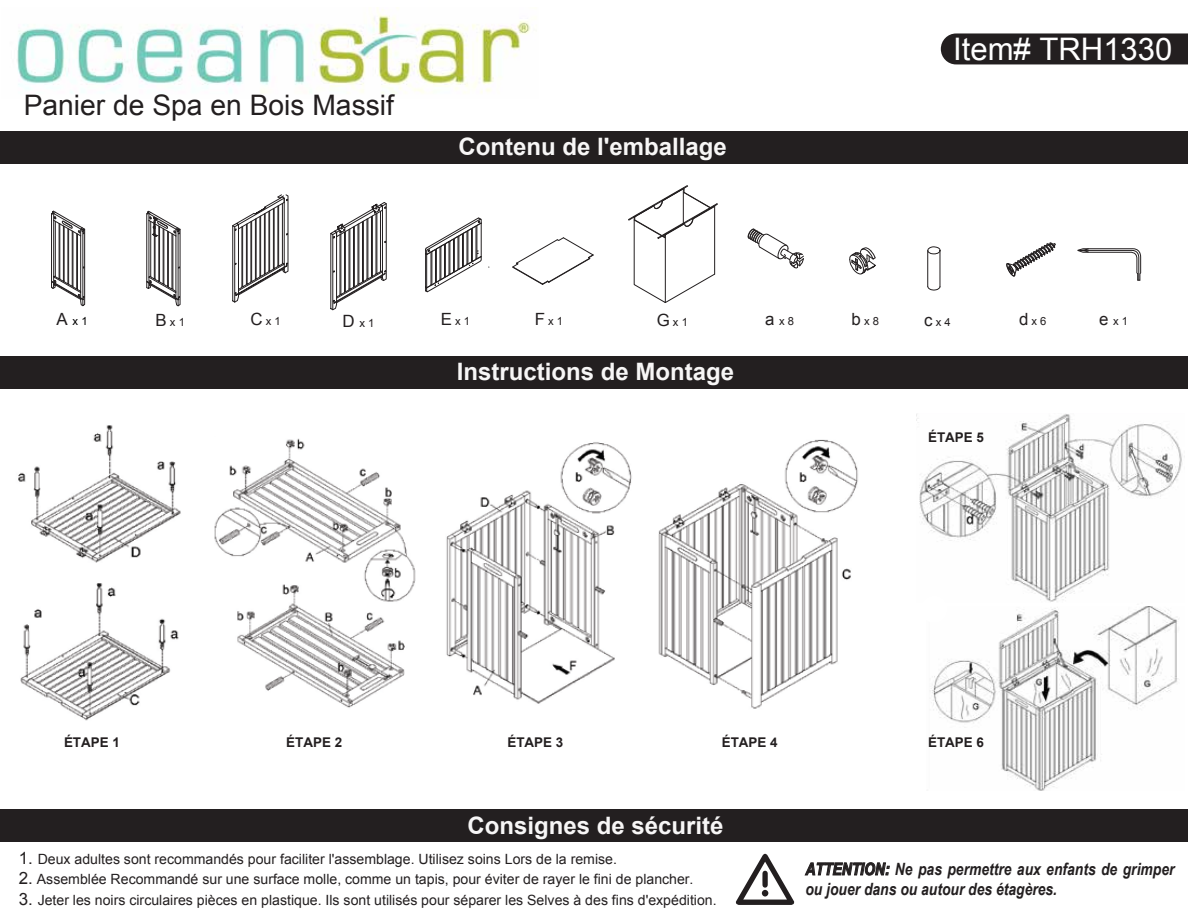
<style>
.page{position:relative;width:1188px;height:918px;background:#fff}
.page>*{position:absolute;margin:0;border:0;box-sizing:border-box;transform-origin:0 0}
.t1{font:31.05px "Arial";color:#fff}
.t2{font:28.2px "Arial";color:#231f20}
.t3{font:700 24px "Arial";color:#f7f6f6}
.t4{font:italic 700 16.95px/20.4px "Arial Narrow";color:#231f20}
.t5{font:14.1px "Arial";color:#231f20}
.t6{font:700 13.35px "Arial";color:#231f20}
.t7{font:11.25px "Arial";color:#231f20}
.t8{font:11.25px "Arial";color:#000100}
.s1{font-size:16.8px;color:#231f20}
.s2{font-size:16.8px}
.s3{font-size:16.95px}
</style>
<div class="page">
<img style="left:932px;top:607px;width:247px;height:184px">
<img style="left:17px;top:8px;width:514px;height:86px">
<div style="left:0;top:131px;width:1188px;height:33px;background:#231f20"></div>
<div style="left:0;top:356px;width:1188px;height:33px;background:#231f20"></div>
<div style="left:0;top:810px;width:1188px;height:32px;background:#231f20"></div>
<svg style="left:805px;top:862px;width:85px;height:14px"></svg>
<svg style="left:736px;top:853px;width:58px;height:52px"></svg>
<div style="left:762px;top:890px;width:6px;height:7px;background:#231f20;border-radius:50%"></div>
<div style="left:941px;top:33px;width:247px;height:31px;background:#231f20"></div>
<img style="left:446px;top:442px;width:186px;height:262px">
<img style="left:658px;top:439px;width:200px;height:270px">
<img style="left:18px;top:425px;width:163px;height:296px">
<img style="left:214px;top:438px;width:202px;height:270px">
<img style="left:917px;top:414px;width:265px;height:188px">
<div style="left:647px;top:431px;width:26px;height:27px;background:#fff;border-radius:13px"></div>
<div style="left:921px;top:596px;width:26px;height:27px;background:#fff;border-radius:13px"></div>
<div style="left:216px;top:437px;width:18px;height:23px;background:#fff"></div>
<svg style="left:512px;top:237px;width:82px;height:48px"></svg>
<svg style="left:628px;top:185px;width:90px;height:118px"></svg>
<svg style="left:51px;top:211px;width:34px;height:95px"></svg>
<svg style="left:330px;top:202px;width:57px;height:108px"></svg>
<svg style="left:232px;top:194px;width:56px;height:109px"></svg>
<svg style="left:146px;top:211px;width:35px;height:95px"></svg>
<svg style="left:425px;top:218px;width:57px;height:74px"></svg>
<svg style="left:748px;top:229px;width:56px;height:39px"></svg>
<svg style="left:849px;top:247px;width:27px;height:27px"></svg>
<svg style="left:1006px;top:243px;width:50px;height:33px"></svg>
<svg style="left:928px;top:246px;width:12px;height:8px"></svg>
<svg style="left:927px;top:286px;width:13px;height:4px"></svg>
<hr style="left:927px;top:250px;width:1px;height:36px;background:#231f20">
<hr style="left:940px;top:250px;width:1px;height:36px;background:#231f20">
<svg style="left:1077px;top:248px;width:64px;height:33px"></svg>
<h2 class="t2" style="left:24px;top:87px;width:372px">Panier de Spa en Bois Massif</h2>
<h3 class="t3" style="left:458px;top:130px;width:270px">Contenu de l'emballage</h3>
<h1 class="t1" style="left:953px;top:29px;width:221px">Item# TRH1330</h1>
<p class="t8" style="left:56px;top:314px;width:33px"><span class="s1">A</span> x 1</p>
<p class="t7" style="left:156px;top:315px;width:31px"><span class="s2">B</span> x 1</p>
<p class="t7" style="left:251px;top:314px;width:32px"><span class="s2">C</span> x 1</p>
<p class="t7" style="left:343px;top:316px;width:34px"><span class="s3">D</span> x 1</p>
<p class="t7" style="left:441px;top:314px;width:31px"><span class="s2">E</span> x 1</p>
<p class="t7" style="left:535px;top:314px;width:30px"><span class="s2">F</span> x 1</p>
<p class="t7" style="left:657px;top:315px;width:33px"><span class="s2">G</span> x 1</p>
<p class="t7" style="left:765px;top:314px;width:31px"><span class="s2">a</span> x 8</p>
<p class="t7" style="left:852px;top:314px;width:29px"><span class="s2">b</span> x 8</p>
<p class="t7" style="left:924px;top:315px;width:28px"><span class="s2">c</span> x 4</p>
<p class="t7" style="left:1019px;top:314px;width:29px"><span class="s2">d</span> x 6</p>
<p class="t7" style="left:1099px;top:314px;width:31px"><span class="s2">e</span> x 1</p>
<h3 class="t3" style="left:457px;top:355px;width:279px">Instructions de Montage</h3>
<p class="t6" style="left:928px;top:428px;width:57px">ÉTAPE 5</p>
<p class="t6" style="left:64px;top:734px;width:57px">ÉTAPE 1</p>
<p class="t6" style="left:286px;top:734px;width:57px">ÉTAPE 2</p>
<p class="t6" style="left:507px;top:734px;width:57px">ÉTAPE 3</p>
<p class="t6" style="left:722px;top:734px;width:57px">ÉTAPE 4</p>
<h3 class="t3" style="left:467px;top:810px;width:258px">Consignes de sécurité</h3>
<p class="t5" style="left:19px;top:850px;width:600px"><span class="s3">1.</span> Deux adultes sont recommandés pour faciliter l'assemblage. Utilisez soins Lors de la remise.</p>
<p class="t5" style="left:19px;top:870px;width:676px"><span class="s3">2.</span> Assemblée Recommandé sur une surface molle, comme un tapis, pour éviter de rayer le fini de plancher.</p>
<p class="t5" style="left:19px;top:890px;width:699px"><span class="s3">3.</span> Jeter les noirs circulaires pièces en plastique. Ils sont utilisés pour séparer les Selves à des fins d'expédition.</p>
<p class="t6" style="left:928px;top:733px;width:57px">ÉTAPE 6</p>
<p class="t4" style="left:805px;top:858px;width:371px">ATTENTION: Ne pas permettre aux enfants de grimper ou jouer dans ou autour des étagères.</p>
</div>
